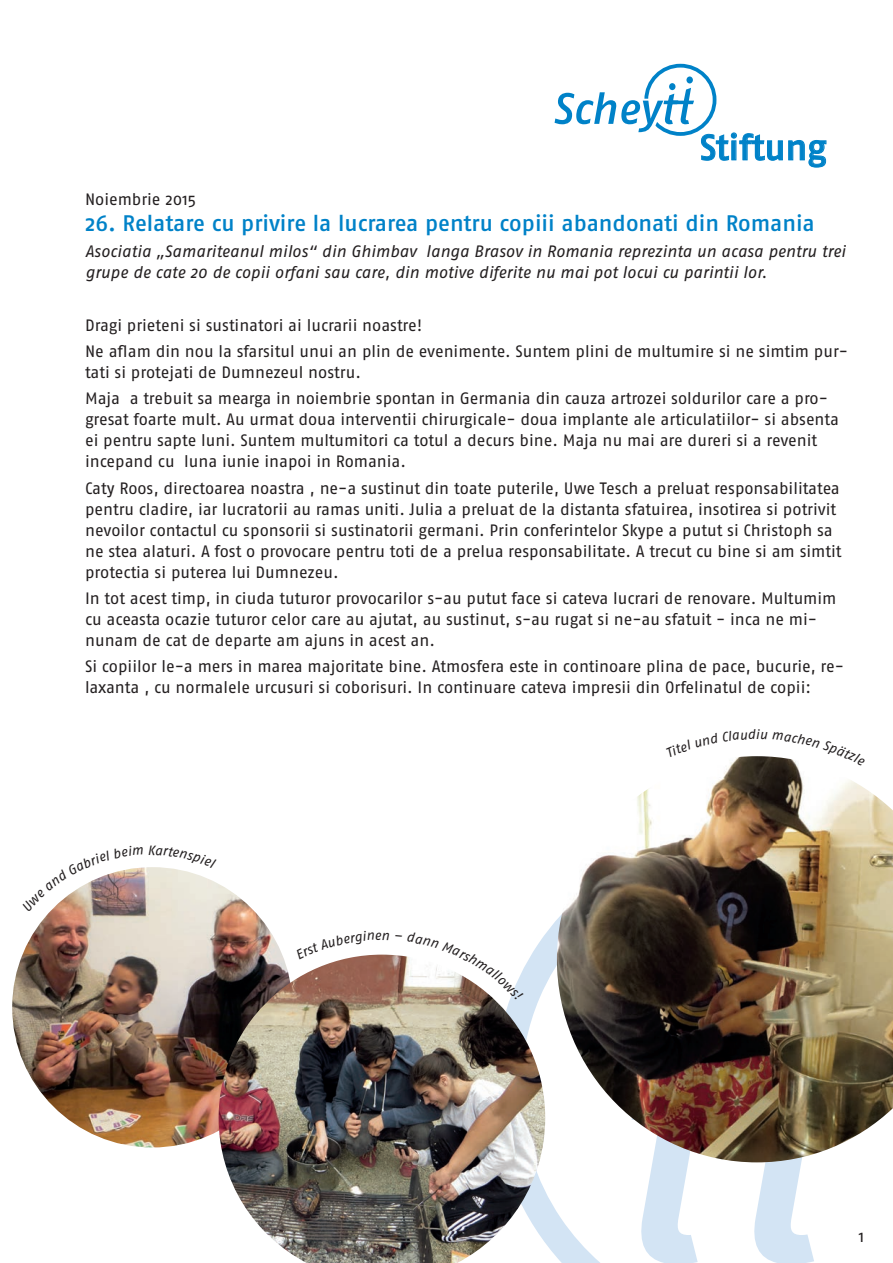
<style>
.page{position:relative;width:893px;height:1263px;background:#fff}
.page>*{position:absolute;margin:0;border:0;box-sizing:border-box;transform-origin:0 0}
.t1{font:36px "Fago No Med";letter-spacing:-.01em;color:#0082c8}
.t2{font:22.5px "Fago No Med";letter-spacing:-.005em;color:#0082c8}
.t3{font:16.5px/21px "Fago No";letter-spacing:-.005em;color:#231f20}
.t4{font:italic 16.5px/21px "Fago No";letter-spacing:-.005em;color:#231f20}
.t5{font:italic 13.5px "Fago No";color:#231f20}
</style>
<div class="page">
<svg style="left:532px;top:920px;width:68px;height:343px"></svg>
<svg style="left:641px;top:1162px;width:173px;height:101px"></svg>
<img style="left:12px;top:867px;width:280px;height:280px;border-radius:140px">
<div style="left:644px;top:64px;width:72px;height:72px;border:4px solid #0082c8;border-radius:50%"></div>
<div style="left:686px;top:76px;width:7px;height:7px;background:#0082c8;border-radius:50%"></div>
<div style="left:669px;top:83px;width:6px;height:7px;background:#0082c8;border-radius:50%"></div>
<svg style="left:555px;top:88px;width:271px;height:80px"></svg>
<img style="left:219px;top:954px;width:326px;height:309px">
<img style="left:557px;top:756px;width:336px;height:406px">
<svg style="left:49px;top:867px;width:94px;height:45px"></svg>
<svg style="left:149px;top:867px;width:15px;height:1px"></svg>
<svg style="left:296px;top:954px;width:93px;height:5px"></svg>
<svg style="left:395px;top:954px;width:129px;height:46px"></svg>
<svg style="left:666px;top:756px;width:101px;height:1px"></svg>
<svg style="left:773px;top:756px;width:92px;height:10px"></svg>
<h1 class="t1" style="left:700px;top:127px;width:128px">Stiftung</h1>
<p class="t3" style="left:85px;top:188px;width:113px">Noiembrie 2015</p>
<h2 class="t2" style="left:85px;top:210px;width:731px">26. Relatare cu privire la lucrarea pentru copiii abandonati din Romania</h2>
<p class="t4" style="left:85px;top:241px;width:762px">Asociatia „Samariteanul milos“ din Ghimbav langa Brasov in Romania reprezinta un acasa pentru trei grupe de cate 20 de copii orfani sau care, din motive diferite nu mai pot locui cu parintii lor.</p>
<p class="t3" style="left:85px;top:312px;width:764px;line-height:26.2px">Dragi prieteni si sustinatori ai lucrarii noastre!<br>Ne aflam din nou la sfarsitul unui an plin de evenimente. Suntem plini de multumire si ne simtim pur-</p>
<p class="t3" style="left:85px;top:359px;width:744px;line-height:26.2px">tati si protejati de Dumnezeul nostru.<br>Maja a trebuit sa mearga in noiembrie spontan in Germania din cauza artrozei soldurilor care a pro-</p>
<p class="t3" style="left:85px;top:409px;width:755px">gresat foarte mult. Au urmat doua interventii chirurgicale- doua implante ale articulatiilor- si absenta ei pentru sapte luni. Suntem multumitori ca totul a decurs bine. Maja nu mai are dureri si a revenit incepand cu luna iunie inapoi in Romania.</p>
<p class="t3" style="left:85px;top:477px;width:758px">Caty Roos, directoarea noastra , ne-a sustinut din toate puterile, Uwe Tesch a preluat responsabilitatea pentru cladire, iar lucratorii au ramas uniti. Julia a preluat de la distanta sfatuirea, insotirea si potrivit nevoilor contactul cu sponsorii si sustinatorii germani. Prin conferintelor Skype a putut si Christoph sa ne stea alaturi. A fost o provocare pentru toti de a prelua responsabilitate. A trecut cu bine si am simtit protectia si puterea lui Dumnezeu.</p>
<p class="t3" style="left:85px;top:587px;width:753px">In tot acest timp, in ciuda tuturor provocarilor s-au putut face si cateva lucrari de renovare. Multumim cu aceasta ocazie tuturor celor care au ajutat, au sustinut, s-au rugat si ne-au sfatuit - inca ne mi&shy;nunam de cat de departe am ajuns in acest an.</p>
<p class="t3" style="left:85px;top:656px;width:760px">Si copiilor le-a mers in marea majoritate bine. Atmosfera este in continoare plina de pace, bucurie, re&shy;laxanta , cu normalele urcusuri si coborisuri. In continuare cateva impresii din Orfelinatul de copii:</p>
<p class="t5" style="left:755px;top:727px;width:5px">i</p>
<p class="t3" style="left:859px;top:1226px;width:7px">1</p>
</div>
